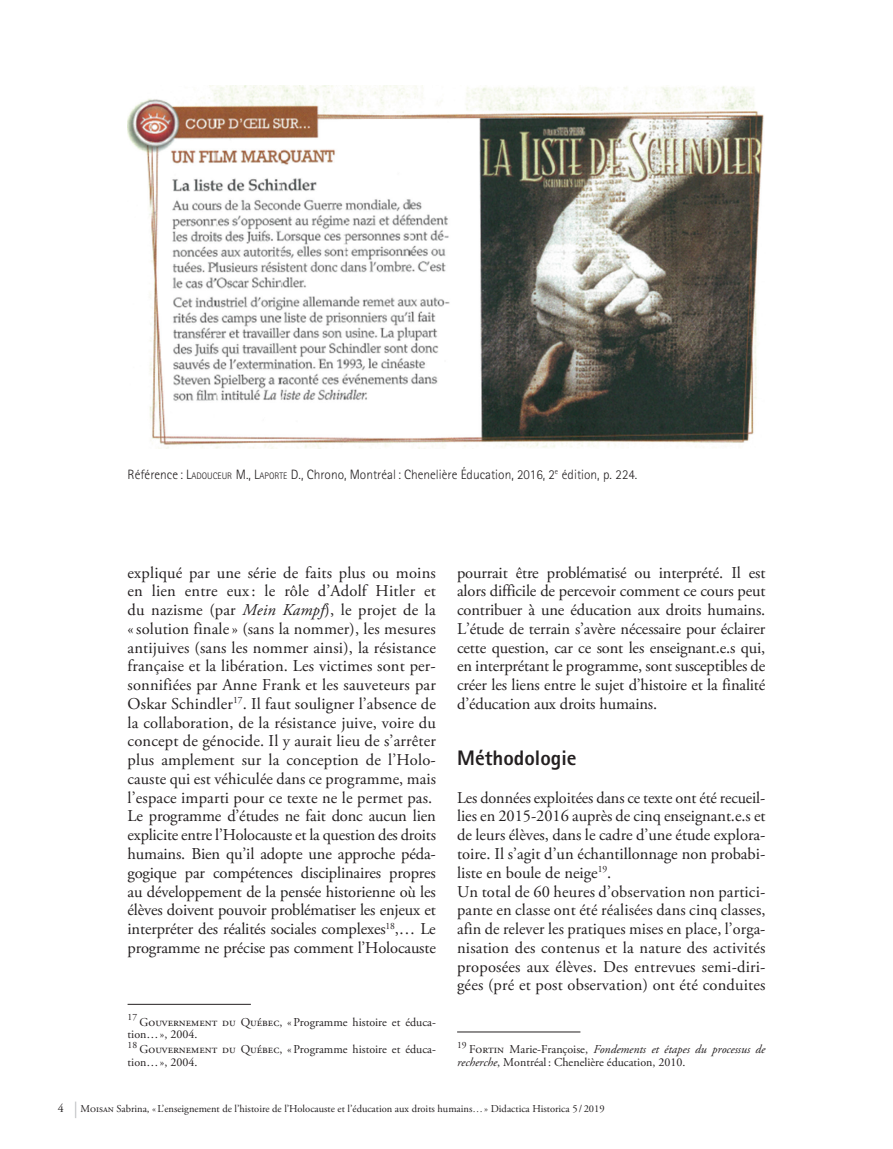
<style>
.page{position:relative;width:893px;height:1149px;background:#fff}
.page>*{position:absolute;margin:0;border:0;box-sizing:border-box;transform-origin:0 0}
.t1{font:800 21px "Rotis Sans Serif";color:#231f20}
.t2{font:16.5px/18.8px "Adobe Garamond Pro";color:#231f20}
.t3{font:300 13.5px "Rotis Sans Serif";color:#231f20}
.t4{font:12px/12.8px "Adobe Garamond Pro";color:#231f20}
.t5{font:10.5px "Adobe Garamond Pro";color:#231f20}
.t6{font:9.6px "Adobe Garamond Pro";color:#231f20}
.s1{font-style:inherit}
.s2{font-size:9.45px}
.s3{font-style:italic}
.s4{font-size:12px}
.s5{font-size:16.5px;color:#bcbdc0}
</style>
<div class="page">
<hr style="left:128px;top:1003px;width:123px;height:1px;background:#231f20">
<hr style="left:457px;top:1031px;width:123px;height:1px;background:#231f20">
<img style="left:128px;top:85px;width:636px;height:363px">
<p class="t3" style="left:128px;top:466px;width:511px">Référence : <span class="s1">L</span><span class="s2">ADOUCEUR</span> M., <span class="s1">L</span><span class="s2">APORTE</span> D., Chrono, Montréal : Chenelière Éducation, 2016, 2<sup>e</sup> édition, p. 224.</p>
<p class="t2" style="left:128px;top:563px;width:310px">expliqué par une série de faits plus ou moins en lien entre eux : le rôle d’Adolf Hitler et du nazisme (par <span class="s3">Mein Kampf</span>), le projet de la «solution finale» (sans la nommer), les mesures antijuives (sans les nommer ainsi), la résistance française et la libération. Les victimes sont per&shy;sonnifiées par Anne Frank et les sauveteurs par Oskar Schindler<sup>17</sup>. Il faut souligner l’absence de la collaboration, de la résistance juive, voire du concept de génocide. Il y aurait lieu de s’arrêter plus amplement sur la conception de l’Holo&shy;causte qui est véhiculée dans ce programme, mais l’espace imparti pour ce texte ne le permet pas.<br>Le programme d’études ne fait donc aucun lien explicite entre l’Holocauste et la question des droits humains. Bien qu’il adopte une approche péda&shy;gogique par compétences disciplinaires propres au développement de la pensée historienne où les élèves doivent pouvoir problématiser les enjeux et interpréter des réalités sociales complexes<sup>18</sup>,… Le programme ne précise pas comment l’Holocauste</p>
<p class="t6" style="left:128px;top:1010px;width:11px">17</p>
<p class="t4" style="left:128px;top:1015px;width:310px;text-indent:12px">Gouvernement du Québec, «Programme histoire et éduca&shy;tion…», 2004.</p>
<p class="t6" style="left:128px;top:1038px;width:11px">18</p>
<p class="t4" style="left:128px;top:1043px;width:310px;text-indent:12px">Gouvernement du Québec, «Programme histoire et éduca&shy;tion…», 2004.</p>
<p class="t2" style="left:457px;top:563px;width:310px;text-align:justify">pourrait être problématisé ou interprété. Il est alors difficile de percevoir comment ce cours peut contribuer à une éducation aux droits humains.<br>L’étude de terrain s’avère nécessaire pour éclairer cette question, car ce sont les enseignant.e.s qui, en interprétant le programme, sont susceptibles de créer les liens entre le sujet d’histoire et la finalité d’éducation aux droits humains.</p>
<p class="t1" style="left:457px;top:744px;width:121px">Méthodologie</p>
<p class="t2" style="left:457px;top:788px;width:310px">Les données exploitées dans ce texte ont été recueil&shy;lies en 2015-2016 auprès de cinq enseignant.e.s et de leurs élèves, dans le cadre d’une étude explora&shy;toire. Il s’agit d’un échantillonnage non probabi&shy;liste en boule de neige<sup>19</sup>.<br>Un total de 60 heures d’observation non partici&shy;pante en classe ont été réalisées dans cinq classes, afin de relever les pratiques mises en place, l’orga&shy;nisation des contenus et la nature des activités proposées aux élèves. Des entrevues semi-diri&shy;gées (pré et post observation) ont été conduites</p>
<p class="t6" style="left:457px;top:1038px;width:11px">19</p>
<p class="t4" style="left:457px;top:1043px;width:310px;text-indent:12px">Fortin Marie-Françoise, <span class="s3">Fondements et étapes du processus de recherche</span>, Montréal: Chenelière éducation, 2010.</p>
<p class="t5" style="left:58px;top:1101px;width:548px"><span class="s4">4</span> <span class="s5">|</span> Moisan Sabrina, «L’enseignement de l’histoire de l’Holocauste et l’éducation aux droits humains…» Didactica Historica 5 / 2019</p>
</div>
